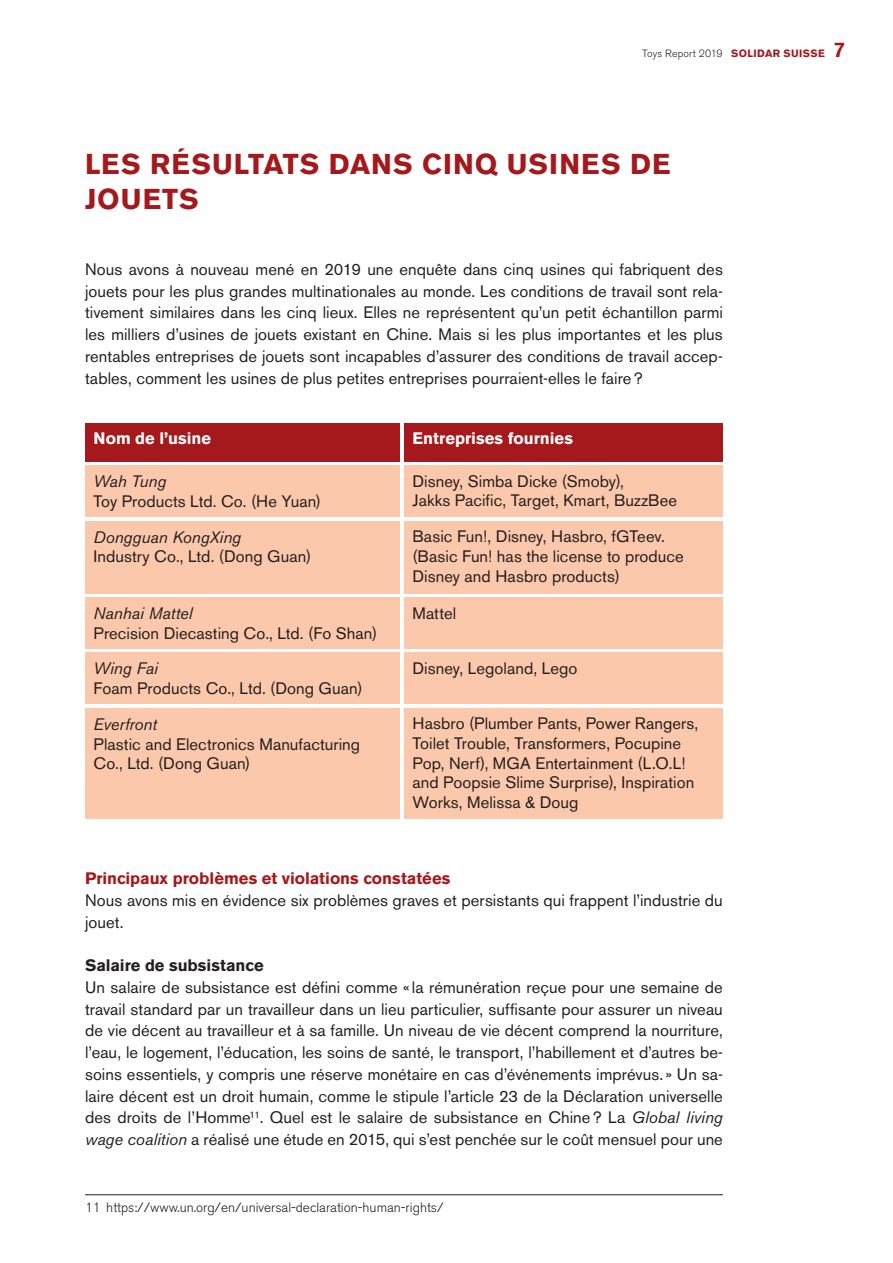
<style>
.page{position:relative;width:893px;height:1263px;background:#fff}
.page>*{position:absolute;margin:0;border:0;box-sizing:border-box;transform-origin:0 0}
.t1{font:700 28.5px/34.2px "Akzidenz Grotesk BE";letter-spacing:.04em;color:#a5181b}
.t2{font:16.5px/21.8px "Akzidenz Grotesk BE";letter-spacing:.005em;color:#231f20}
.t3{font:italic 16.5px "Akzidenz Grotesk BE";color:#231f20}
.t4{font:700 16.5px "Akzidenz Grotesk BE";color:#a5181b}
.t5{font:700 16.5px "Akzidenz Grotesk BE";color:#fff}
.t6{font:700 16.5px "Akzidenz Grotesk BE";color:#231f20}
.t7{font:300 13.5px "Akzidenz Grotesk BE";color:#231f20}
.t8{font:300 10.5px "Akzidenz Grotesk BE";letter-spacing:.015em;color:#231f20}
.s1{font-weight:700;color:#a5181b}
.s2{font-weight:500;font-size:21px;color:#a5181b}
.s3{font-style:italic}
</style>
<div class="page">
<div style="left:85px;top:423px;width:315px;height:38px;background:#a5181b"></div>
<div style="left:85px;top:466px;width:315px;height:51px;background:#fcc8ab"></div>
<div style="left:85px;top:521px;width:315px;height:72px;background:#fcc8ab"></div>
<div style="left:85px;top:598px;width:315px;height:51px;background:#fcc8ab"></div>
<div style="left:85px;top:653px;width:315px;height:51px;background:#fcc8ab"></div>
<div style="left:85px;top:708px;width:315px;height:111px;background:#fcc8ab"></div>
<div style="left:404px;top:466px;width:319px;height:51px;background:#fcc8ab"></div>
<div style="left:404px;top:521px;width:319px;height:72px;background:#fcc8ab"></div>
<div style="left:404px;top:598px;width:319px;height:51px;background:#fcc8ab"></div>
<div style="left:404px;top:653px;width:319px;height:51px;background:#fcc8ab"></div>
<div style="left:404px;top:708px;width:319px;height:111px;background:#fcc8ab"></div>
<div style="left:404px;top:423px;width:319px;height:38px;background:#a5181b"></div>
<hr style="left:85px;top:1194px;width:638px;height:1px;background:#231f20">
<p class="t8" style="left:642px;top:48px;width:205px">Toys Report 2019 <span class="s1">SOLIDAR SUISSE</span> <span class="s2">7</span></p>
<h1 class="t1" style="left:85px;top:148px;width:587px">LES RÉSULTATS DANS CINQ USINES DE<br>JOUETS</h1>
<p class="t2" style="left:85px;top:258px;width:639px;text-align:justify">Nous avons à nouveau mené en 2019 une enquête dans cinq usines qui fabriquent des jouets pour les plus grandes multinationales au monde. Les conditions de travail sont rela&shy;tivement similaires dans les cinq lieux. Elles ne représentent qu’un petit échantillon parmi les milliers d’usines de jouets existant en Chine. Mais si les plus importantes et les plus rentables entreprises de jouets sont incapables d’assurer des conditions de travail accep&shy;tables, comment les usines de plus petites entreprises pourraient-elles le faire?</p>
<p class="t5" style="left:94px;top:429px;width:119px">Nom de l’usine</p>
<p class="t3" style="left:94px;top:472px;width:74px">Wah Tung</p>
<p class="t2" style="left:94px;top:491px;width:229px">Toy Products Ltd. Co. (He Yuan)</p>
<p class="t3" style="left:94px;top:527px;width:149px">Dongguan KongXing</p>
<p class="t2" style="left:94px;top:546px;width:219px">Industry Co., Ltd. (Dong Guan)</p>
<p class="t3" style="left:94px;top:603px;width:101px">Nanhai Mattel</p>
<p class="t2" style="left:94px;top:622px;width:285px">Precision Diecasting Co., Ltd. (Fo Shan)</p>
<p class="t3" style="left:94px;top:659px;width:66px">Wing Fai</p>
<p class="t2" style="left:94px;top:678px;width:271px">Foam Products Co., Ltd. (Dong Guan)</p>
<p class="t3" style="left:94px;top:714px;width:65px">Everfront</p>
<p class="t2" style="left:94px;top:734px;width:268px;line-height:19.8px">Plastic and Electronics Manufacturing<br>Co., Ltd. (Dong Guan)</p>
<p class="t5" style="left:412px;top:429px;width:162px">Entreprises fournies</p>
<p class="t2" style="left:412px;top:471px;width:266px;line-height:19.8px">Disney, Simba Dicke (Smoby),<br>Jakks Pacific, Target, Kmart, BuzzBee</p>
<p class="t2" style="left:412px;top:526px;width:273px;line-height:19.8px">Basic Fun!, Disney, Hasbro, fGTeev. (Basic Fun! has the license to produce<br>Disney and Hasbro products)</p>
<p class="t2" style="left:412px;top:602px;width:45px">Mattel</p>
<p class="t2" style="left:412px;top:657px;width:166px">Disney, Legoland, Lego</p>
<p class="t2" style="left:412px;top:713px;width:287px;line-height:19.8px">Hasbro (Plumber Pants, Power Rangers, Toilet Trouble, Transformers, Pocupine Pop, Nerf), MGA Entertainment (L.O.L! and Poopsie Slime Surprise), Inspiration Works, Melissa &amp; Doug</p>
<p class="t4" style="left:85px;top:869px;width:367px">Principaux problèmes et violations constatées</p>
<p class="t2" style="left:85px;top:889px;width:639px">Nous avons mis en évidence six problèmes graves et persistants qui frappent l’industrie du jouet.</p>
<p class="t6" style="left:85px;top:956px;width:180px">Salaire de subsistance</p>
<p class="t2" style="left:85px;top:976px;width:639px;text-align:justify">Un salaire de subsistance est défini comme «la rémunération reçue pour une semaine de travail standard par un travailleur dans un lieu particulier, suffisante pour assurer un niveau de vie décent au travailleur et à sa famille. Un niveau de vie décent comprend la nourriture, l’eau, le logement, l’éducation, les soins de santé, le transport, l’habillement et d’autres be&shy;soins essentiels, y compris une réserve monétaire en cas d’événements imprévus.» Un sa&shy;laire décent est un droit humain, comme le stipule l’article 23 de la Déclaration universelle des droits de l’Homme<sup>11</sup>. Quel est le salaire de subsistance en Chine? La <span class="s3">Global living wage coalition</span> a réalisé une étude en 2015, qui s’est penchée sur le coût mensuel pour une</p>
<p class="t7" style="left:85px;top:1200px;width:360px">11 https://www.un.org/en/universal-declaration-human-rights/</p>
</div>
